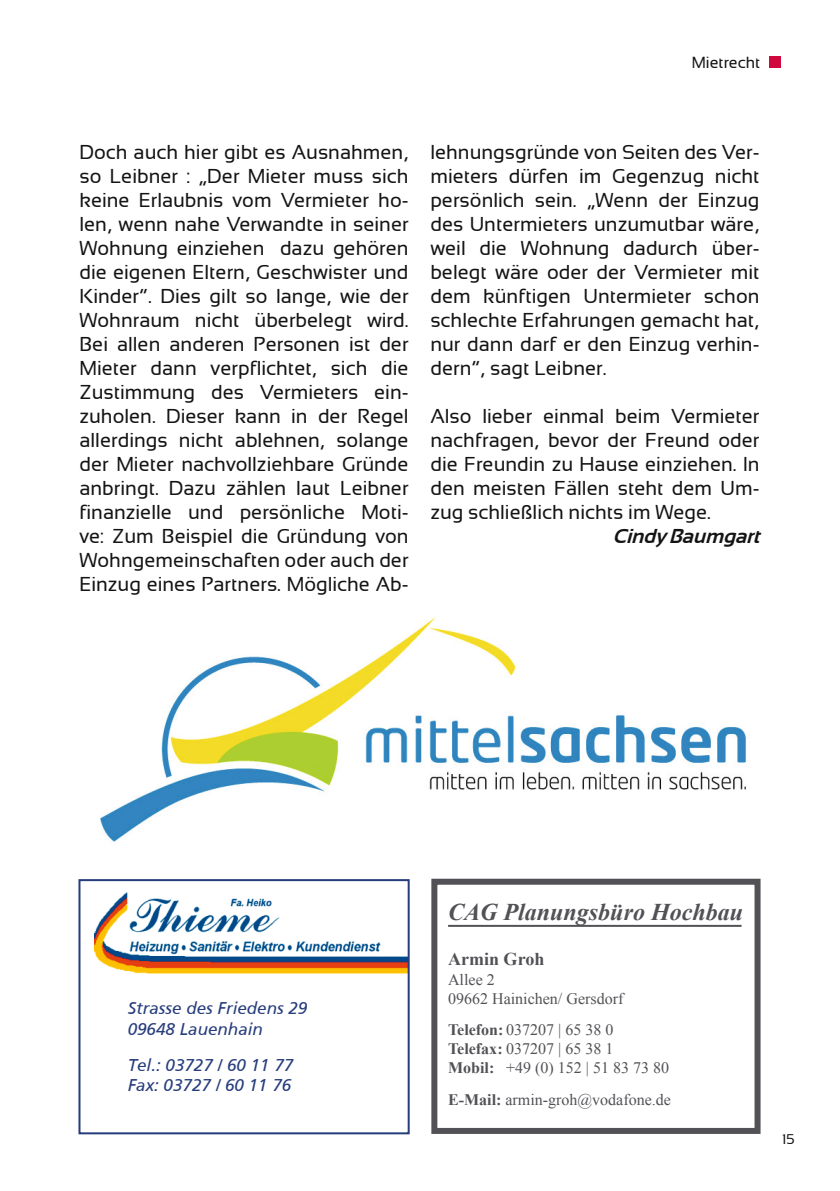
<style>
.page{position:relative;width:840px;height:1191px;background:#fff}
.page>*{position:absolute;margin:0;border:0;box-sizing:border-box;transform-origin:0 0}
.t1{font:italic 700 24px "Times New Roman";color:#525155}
.t2{font:20px/24px "Sansation";color:#131413;text-align:justify}
.t3{font:italic 700 20px "Sansation";color:#131413}
.t4{font:700 18px "Times New Roman";color:#525155}
.t5{font:italic 17px/20.4px "Frutiger SAIN Itv 1";color:#263d7c}
.t6{font:16px/19.2px "Times New Roman";color:#525155}
.t7{font:16px "Sansation";color:#131413}
.t8{font:14px "Sansation";color:#131413}
.s1{font-weight:700}
</style>
<div class="page">
<div style="left:768px;top:57px;width:11px;height:11px;background:#d1083b"></div>
<img style="left:95px;top:892px;width:311px;height:82px">
<div style="left:78px;top:879px;width:331px;height:255px;border:2px solid #263d7c"></div>
<div style="left:431px;top:878px;width:329px;height:256px;border:6px solid #525155"></div>
<hr style="left:448px;top:925px;width:293px;height:2px;background:#525155">
<img style="left:100px;top:617px;width:646px;height:225px">
<p class="t7" style="left:691px;top:54px;width:70px">Mietrecht</p>
<p class="t2" style="left:79px;top:140px;width:330px">Doch auch hier gibt es Ausnahmen, so Leibner : „Der Mieter muss sich keine Erlaubnis vom Vermieter ho&shy;len, wenn nahe Verwandte in seiner Wohnung einziehen –dazu gehören die eigenen Eltern, Geschwister und Kinder“. Dies gilt so lange, wie der Wohnraum nicht überbelegt wird.<br>Bei allen anderen Personen ist der Mieter dann verpflichtet, sich die Zustimmung des Vermieters ein&shy;zuholen. Dieser kann in der Regel allerdings nicht ablehnen, solange der Mieter nachvollziehbare Gründe anbringt. Dazu zählen laut Leibner finanzielle und persönliche Moti&shy;ve: Zum Beispiel die Gründung von Wohngemeinschaften oder auch der Einzug eines Partners. Mögliche Ab-</p>
<p class="t2" style="left:430px;top:140px;width:330px">lehnungsgründe von Seiten des Ver&shy;mieters dürfen im Gegenzug nicht persönlich sein. „Wenn der Einzug des Untermieters unzumutbar wäre, weil die Wohnung dadurch über&shy;belegt wäre oder der Vermieter mit dem künftigen Untermieter schon schlechte Erfahrungen gemacht hat, nur dann darf er den Einzug verhin&shy;dern“, sagt Leibner.</p>
<p class="t2" style="left:430px;top:404px;width:330px">Also lieber einmal beim Vermieter nachfragen, bevor der Freund oder die Freundin zu Hause einziehen. In den meisten Fällen steht dem Um&shy;zug schließlich nichts im Wege.</p>
<p class="t3" style="left:612px;top:525px;width:154px">Cindy Baumgart</p>
<p class="t5" style="left:128px;top:999px;width:181px">Strasse des Friedens 29<br>09648 Lauenhain</p>
<p class="t5" style="left:128px;top:1055px;width:167px">Tel.: 03727 / 60 11 77<br>Fax: 03727 / 60 11 76</p>
<p class="t1" style="left:448px;top:895px;width:296px">CAG Planungsbüro Hochbau</p>
<p class="t4" style="left:448px;top:947px;width:98px">Armin Groh</p>
<p class="t6" style="left:448px;top:969px;width:177px">Allee 2<br>09662 Hainichen/ Gersdorf</p>
<p class="t6" style="left:448px;top:1019px;width:222px"><span class="s1">Telefon:</span> 037207 | 65 38 0<br><span class="s1">Telefax:</span> 037207 | 65 38 1<br><span class="s1">Mobil:</span> +49 (0) 152 | 51 83 73 80</p>
<p class="t6" style="left:448px;top:1089px;width:224px"><span class="s1">E-Mail:</span> armin-groh@vodafone.de</p>
<p class="t8" style="left:781px;top:1131px;width:14px">15</p>
</div>
